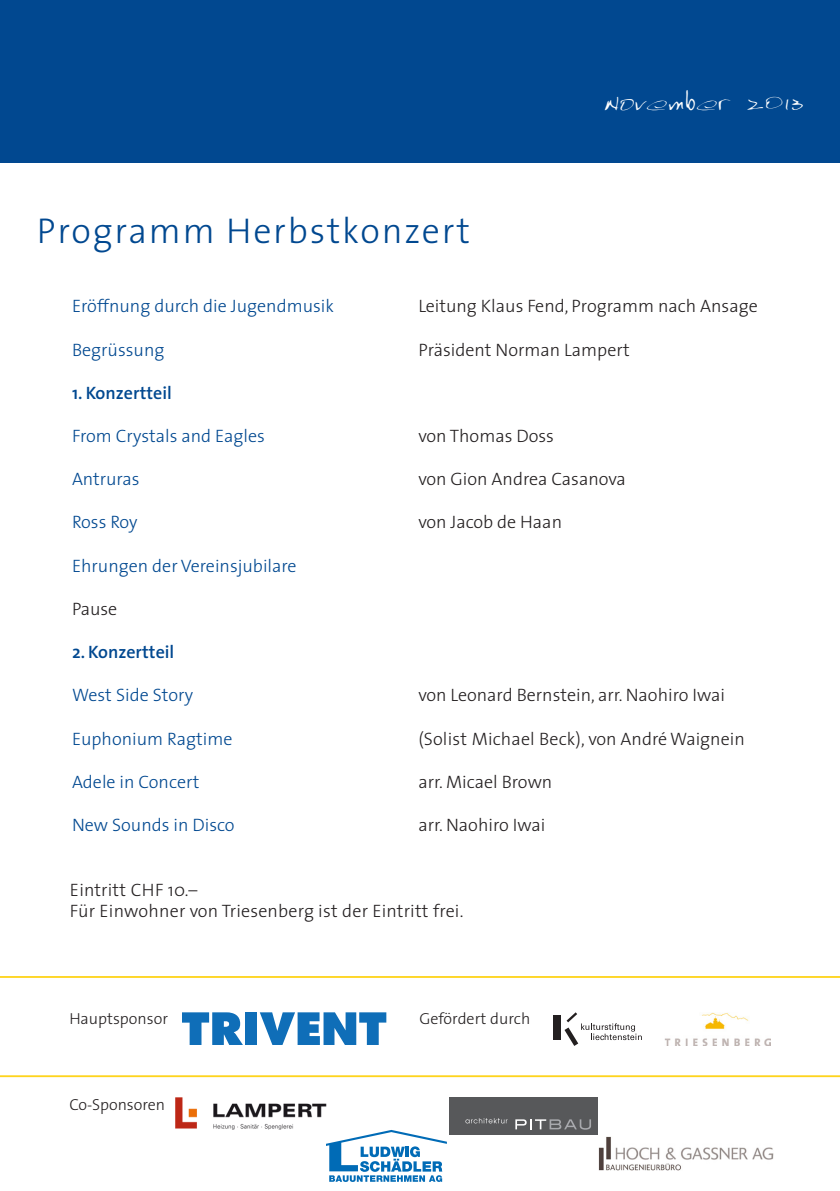
<style>
.page{position:relative;width:840px;height:1191px;background:#fff}
.page>*{position:absolute;margin:0;border:0;box-sizing:border-box;transform-origin:0 0}
.t1{font:300 36px "The Sans";letter-spacing:.05em;color:#014890}
.t2{font:20px "DF Caligra";letter-spacing:.05em;color:#fff}
.t3{font:300 18px "The Sans";color:#231f20}
.t4{font:300 18px "The Sans";color:#014890}
.t5{font:600 18px "The Sans";color:#014890}
.t6{font:300 16px "The Sans";color:#231f20}
</style>
<div class="page">
<div style="left:0;top:0;width:839px;height:162px;background:#014890"></div>
<img style="left:175px;top:1097px;width:152px;height:33px">
<div style="left:449px;top:1097px;width:148px;height:37px;background:#57585a"></div>
<svg style="left:465px;top:1118px;width:42px;height:5px"></svg>
<svg style="left:515px;top:1119px;width:75px;height:10px"></svg>
<svg style="left:326px;top:1129px;width:120px;height:53px"></svg>
<hr style="left:0;top:1075px;width:839px;height:2px;background:#fed41d">
<img style="left:598px;top:1136px;width:175px;height:34px">
<div style="left:245px;top:1012px;width:12px;height:33px;background:#0f6eb8"></div>
<svg style="left:182px;top:1012px;width:61px;height:33px"></svg>
<svg style="left:259px;top:1012px;width:127px;height:33px"></svg>
<div style="left:553px;top:1015px;width:7px;height:25px;background:#231f20"></div>
<svg style="left:564px;top:1012px;width:77px;height:34px"></svg>
<img style="left:664px;top:1012px;width:105px;height:34px">
<hr style="left:0;top:976px;width:839px;height:2px;background:#fed41d">
<p class="t1" style="left:37px;top:201px;width:434px">Programm Herbstkonzert</p>
<p class="t2" style="left:603px;top:90px;width:201px">November 2013</p>
<p class="t4" style="left:72px;top:291px;width:263px">Eröffnung durch die Jugendmusik</p>
<p class="t3" style="left:418px;top:291px;width:341px">Leitung Klaus Fend, Programm nach Ansage</p>
<p class="t4" style="left:72px;top:334px;width:94px">Begrüssung</p>
<p class="t3" style="left:418px;top:334px;width:213px">Präsident Norman Lampert</p>
<p class="t5" style="left:72px;top:378px;width:101px">1. Konzertteil</p>
<p class="t4" style="left:72px;top:421px;width:194px">From Crystals and Eagles</p>
<p class="t3" style="left:418px;top:421px;width:137px">von Thomas Doss</p>
<p class="t4" style="left:72px;top:464px;width:69px">Antruras</p>
<p class="t3" style="left:418px;top:464px;width:209px">von Gion Andrea Casanova</p>
<p class="t4" style="left:72px;top:507px;width:67px">Ross Roy</p>
<p class="t3" style="left:418px;top:507px;width:145px">von Jacob de Haan</p>
<p class="t4" style="left:72px;top:550px;width:226px">Ehrungen der Vereinsjubilare</p>
<p class="t3" style="left:72px;top:594px;width:47px">Pause</p>
<p class="t5" style="left:72px;top:637px;width:104px">2. Konzertteil</p>
<p class="t4" style="left:72px;top:680px;width:123px">West Side Story</p>
<p class="t3" style="left:418px;top:680px;width:308px">von Leonard Bernstein, arr. Naohiro Iwai</p>
<p class="t4" style="left:72px;top:723px;width:162px">Euphonium Ragtime</p>
<p class="t3" style="left:418px;top:723px;width:328px">(Solist Michael Beck), von André Waignein</p>
<p class="t4" style="left:72px;top:766px;width:129px">Adele in Concert</p>
<p class="t3" style="left:418px;top:766px;width:135px">arr. Micael Brown</p>
<p class="t4" style="left:72px;top:810px;width:164px">New Sounds in Disco</p>
<p class="t3" style="left:418px;top:810px;width:128px">arr. Naohiro Iwai</p>
<p class="t3" style="left:70px;top:874px;width:129px">Eintritt CHF 10.–</p>
<p class="t3" style="left:70px;top:896px;width:395px">Für Einwohner von Triesenberg ist der Eintritt frei.</p>
<p class="t6" style="left:69px;top:1005px;width:100px">Hauptsponsor</p>
<p class="t6" style="left:419px;top:1005px;width:112px">Gefördert durch</p>
<p class="t6" style="left:69px;top:1091px;width:97px">Co-Sponsoren</p>
</div>
